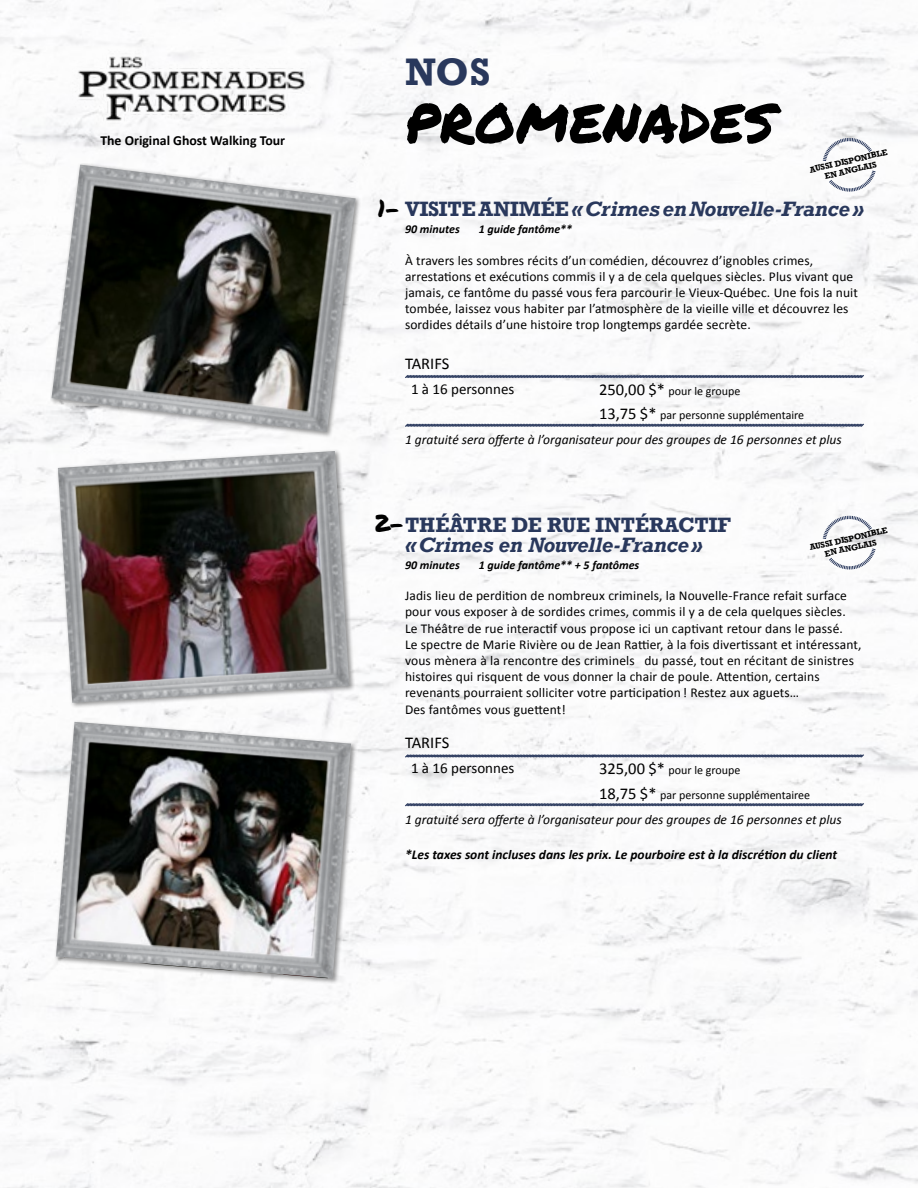
<style>
.page{position:relative;width:918px;height:1188px;background:#fff}
.page>*{position:absolute;margin:0;border:0;box-sizing:border-box;transform-origin:0 0}
.t1{font:65.4px "Permanent Marker";color:#000}
.t2{font:700 36px "Rockwell";color:#29385c}
.t3{font:24px "Permanent Marker";color:#000}
.t4{font:italic 700 19.5px "Rockwell";letter-spacing:-.015em;color:#29385c}
.t5{font:700 19.5px "Rockwell";color:#29385c}
.t6{font:16.5px "Calibri";color:#000}
.t7{font:15px "Calibri";color:#000}
.t8{font:700 13.8px "Calibri";color:#000}
.t9{font:13.5px/16.2px "Calibri";letter-spacing:.01em;color:#000}
.t10{font:italic 13.5px "Calibri";color:#000}
.t11{font:italic 700 13.5px "Calibri";color:#000}
.t12{font:12px/24.3px "Calibri";color:#000}
.t13{font:italic 700 12px "Calibri";color:#000}
.t14{font:700 7.8px/9.4px "Rockwell";color:#000;text-align:center}
.s1{font-style:normal}
.s2{font-size:16.5px}
</style>
<div class="page">
<img style="left:0;top:0;width:918px;height:1188px">
<img style="left:72px;top:50px;width:239px;height:76px">
<svg style="left:404px;top:374px;width:461px;height:5px"></svg>
<svg style="left:404px;top:423px;width:461px;height:4px;background:#7b849a"></svg>
<svg style="left:404px;top:754px;width:461px;height:4px;background:#7b849a"></svg>
<svg style="left:404px;top:803px;width:461px;height:4px;background:#7b849a"></svg>
<div style="left:56px;top:449px;width:299px;height:260px;background:#000;opacity:.41"></div>
<img style="left:58px;top:451px;width:291px;height:252px">
<div style="left:54px;top:720px;width:303px;height:264px;background:#000;opacity:.41"></div>
<img style="left:56px;top:722px;width:295px;height:256px">
<div style="left:50px;top:163px;width:312px;height:274px;background:#000;opacity:.41"></div>
<img style="left:51px;top:165px;width:305px;height:267px">
<svg style="left:822px;top:515px;width:50px;height:24px"></svg>
<svg style="left:828px;top:548px;width:48px;height:22px"></svg>
<svg style="left:822px;top:137px;width:50px;height:24px"></svg>
<svg style="left:828px;top:170px;width:48px;height:22px"></svg>
<p class="t8" style="left:100px;top:130px;width:186px">The Original Ghost Walking Tour</p>
<h2 class="t2" style="left:405px;top:49px;width:87px">NOS</h2>
<h1 class="t1" style="left:405px;top:70px;width:370px">PROMENADES</h1>
<p class="t14" style="left:809px;top:165px;width:81px;rotate:-13deg">AUSSI DISPONIBLE<br>EN ANGLAIS</p>
<h3 class="t4" style="left:405px;top:196px;width:461px"><span class="s1">VISITE ANIMÉE</span>«Crimes en Nouvelle-France»</h3>
<p class="t13" style="left:405px;top:221px;width:56px">90 minutes</p>
<p class="t13" style="left:479px;top:221px;width:95px">1 guide fantôme**</p>
<p class="t9" style="left:405px;top:252px;width:455px">À travers les sombres récits d’un comédien, découvrez d’ignobles crimes, arrestations et exécutions commis il y a de cela quelques siècles. Plus vivant que jamais, ce fantôme du passé vous fera parcourir le Vieux‐Québec. Une fois la nuit tombée, laissez vous habiter par l’atmosphère de la vieille ville et découvrez les sordides détails d’une histoire trop longtemps gardée secrète.</p>
<p class="t6" style="left:405px;top:352px;width:46px">TARIFS</p>
<p class="t7" style="left:411px;top:378px;width:105px">1 à 16 personnes</p>
<p class="t12" style="left:599px;top:378px;width:207px"><span class="s2">250,00 $*</span> pour le groupe<br><span class="s2">13,75 $*</span> par personne supplémentaire</p>
<p class="t10" style="left:405px;top:431px;width:438px">1 gratuité sera offerte à l’organisateur pour des groupes de 16 personnes et plus</p>
<h3 class="t3" style="left:378px;top:190px;width:24px">1-</h3>
<h3 class="t5" style="left:405px;top:512px;width:327px">THÉÂTRE DE RUE INTÉRACTIF</h3>
<h3 class="t4" style="left:405px;top:532px;width:299px">«Crimes en Nouvelle-France»</h3>
<p class="t13" style="left:405px;top:557px;width:56px">90 minutes</p>
<p class="t13" style="left:479px;top:557px;width:162px">1 guide fantôme** + 5 fantômes</p>
<p class="t9" style="left:405px;top:587px;width:458px">Jadis lieu de perdition de nombreux criminels, la Nouvelle‐France refait surface pour vous exposer à de sordides crimes, commis il y a de cela quelques siècles.<br>Le Théâtre de rue interactif vous propose ici un captivant retour dans le passé.<br>Le spectre de Marie Rivière ou de Jean Rattier, à la fois divertissant et intéressant, vous mènera à la rencontre des criminels du passé, tout en récitant de sinistres histoires qui risquent de vous donner la chair de poule. Attention, certains revenants pourraient solliciter votre participation ! Restez aux aguets…<br>Des fantômes vous guettent!</p>
<p class="t6" style="left:405px;top:732px;width:46px">TARIFS</p>
<p class="t7" style="left:411px;top:758px;width:105px">1 à 16 personnes</p>
<p class="t12" style="left:599px;top:758px;width:213px"><span class="s2">325,00 $*</span> pour le groupe<br><span class="s2">18,75 $*</span> par personne supplémentairee</p>
<p class="t10" style="left:405px;top:810px;width:438px">1 gratuité sera offerte à l’organisateur pour des groupes de 16 personnes et plus</p>
<h3 class="t3" style="left:374px;top:505px;width:32px">2-</h3>
<p class="t14" style="left:809px;top:543px;width:81px;rotate:-13deg">AUSSI DISPONIBLE<br>EN ANGLAIS</p>
<p class="t11" style="left:405px;top:845px;width:434px">*Les taxes sont incluses dans les prix. Le pourboire est à la discrétion du client</p>
</div>
